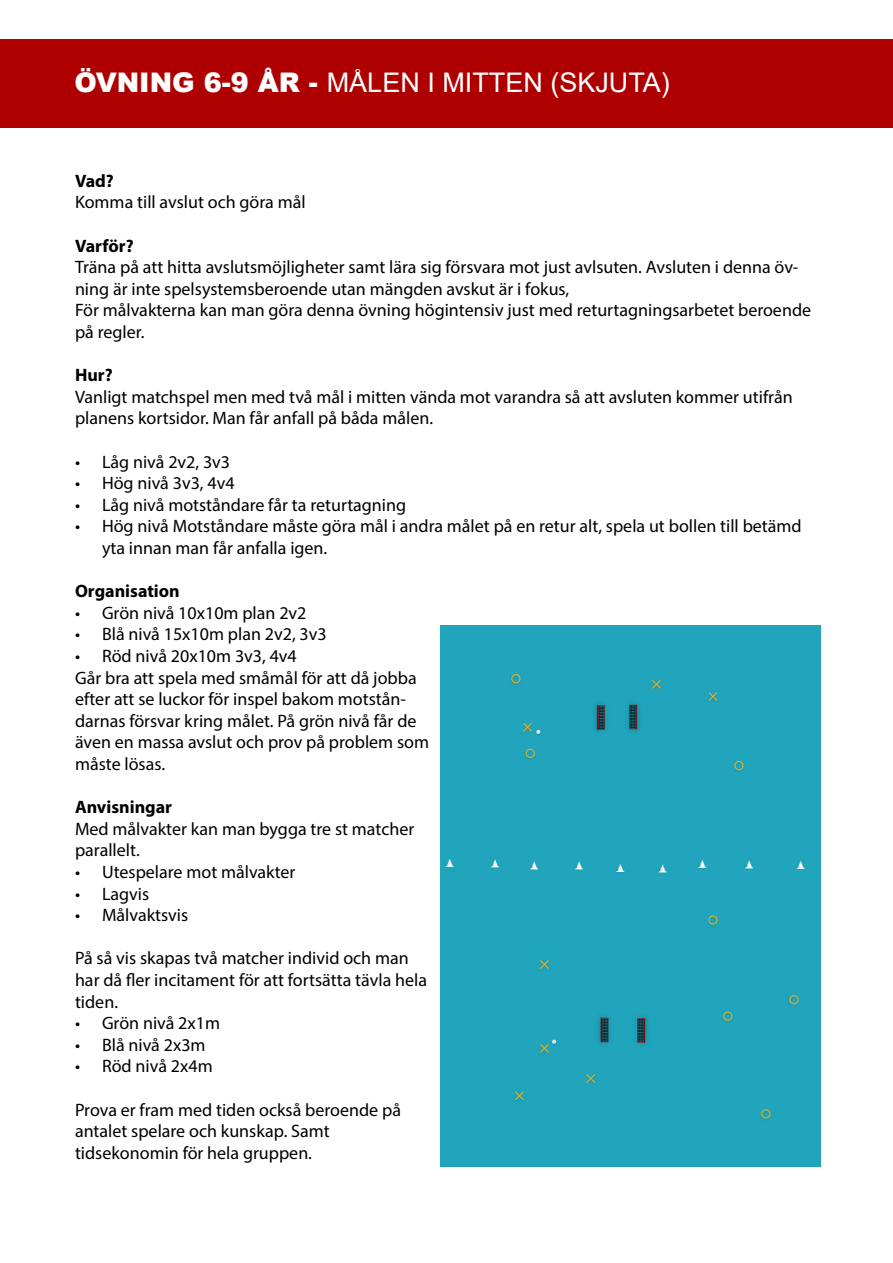
<style>
.page{position:relative;width:893px;height:1263px;background:#fff}
.page>*{position:absolute;margin:0;border:0;box-sizing:border-box;transform-origin:0 0}
.t1{font:27px "Arial";color:#fff}
.t2{font:18px/21.6px "Myriad Pro";color:#000}
.t3{font:700 18px "Myriad Pro";color:#000}
.s1{font-weight:900}
</style>
<div class="page">
<div style="left:0;top:39px;width:893px;height:89px;background:#ae0000"></div>
<div style="left:440px;top:626px;width:381px;height:541px;background:#21a5bc"></div>
<p class="t1" style="left:74px;top:64px;width:597px"><span class="s1">ÖVNING 6-9 ÅR -</span> MÅLEN I MITTEN (SKJUTA)</p>
<p class="t3" style="left:75px;top:169px;width:40px">Vad?</p>
<p class="t2" style="left:75px;top:191px;width:232px">Komma till avslut och göra mål</p>
<p class="t3" style="left:75px;top:234px;width:60px">Varför?</p>
<p class="t2" style="left:75px;top:256px;width:725px">Träna på att hitta avslutsmöjligheter samt lära sig försvara mot just avlsuten. Avsluten i denna öv&shy;ning är inte spelsystemsberoende utan mängden avskut är i fokus,</p>
<p class="t2" style="left:75px;top:299px;width:738px">För målvakterna kan man göra denna övning högintensiv just med returtagningsarbetet beroende på regler.</p>
<p class="t3" style="left:75px;top:363px;width:39px">Hur?</p>
<p class="t2" style="left:75px;top:386px;width:719px">Vanligt matchspel men med två mål i mitten vända mot varandra så att avsluten kommer utifrån planens kortsidor. Man får anfall på båda målen.</p>
<p class="t2" style="left:75px;top:450px;width:157px">• Låg nivå 2v2, 3v3</p>
<p class="t2" style="left:75px;top:472px;width:161px">• Hög nivå 3v3, 4v4</p>
<p class="t2" style="left:75px;top:494px;width:333px">• Låg nivå motståndare får ta returtagning</p>
<p class="t2" style="left:102px;top:515px;width:701px;text-indent:-27px">• Hög nivå Motståndare måste göra mål i andra målet på en retur alt, spela ut bollen till betämd yta innan man får anfalla igen.</p>
<p class="t3" style="left:75px;top:579px;width:106px">Organisation</p>
<p class="t2" style="left:75px;top:602px;width:233px">• Grön nivå 10x10m plan 2v2</p>
<p class="t2" style="left:75px;top:623px;width:253px">• Blå nivå 15x10m plan 2v2, 3v3</p>
<p class="t2" style="left:75px;top:645px;width:223px">• Röd nivå 20x10m 3v3, 4v4</p>
<p class="t2" style="left:75px;top:666px;width:356px">Går bra att spela med småmål för att då jobba efter att se luckor för inspel bakom motstån&shy;darnas försvar kring målet. På grön nivå får de även en massa avslut och prov på problem som måste lösas.</p>
<p class="t3" style="left:75px;top:795px;width:99px">Anvisningar</p>
<p class="t2" style="left:75px;top:818px;width:341px">Med målvakter kan man bygga tre st matcher parallelt.</p>
<p class="t2" style="left:75px;top:861px;width:222px">• Utespelare mot målvakter</p>
<p class="t2" style="left:75px;top:882px;width:76px">• Lagvis</p>
<p class="t2" style="left:75px;top:904px;width:115px">• Målvaktsvis</p>
<p class="t2" style="left:75px;top:947px;width:354px">På så vis skapas två matcher individ och man har då fler incitament för att fortsätta tävla hela tiden.</p>
<p class="t2" style="left:75px;top:1012px;width:147px">• Grön nivå 2x1m</p>
<p class="t2" style="left:75px;top:1034px;width:132px">• Blå nivå 2x3m</p>
<p class="t2" style="left:75px;top:1055px;width:139px">• Röd nivå 2x4m</p>
<p class="t2" style="left:75px;top:1098px;width:328px">Prova er fram med tiden också beroende på antalet spelare och kunskap. Samt</p>
<p class="t2" style="left:75px;top:1142px;width:239px">tidsekonomin för hela gruppen.</p>
</div>
